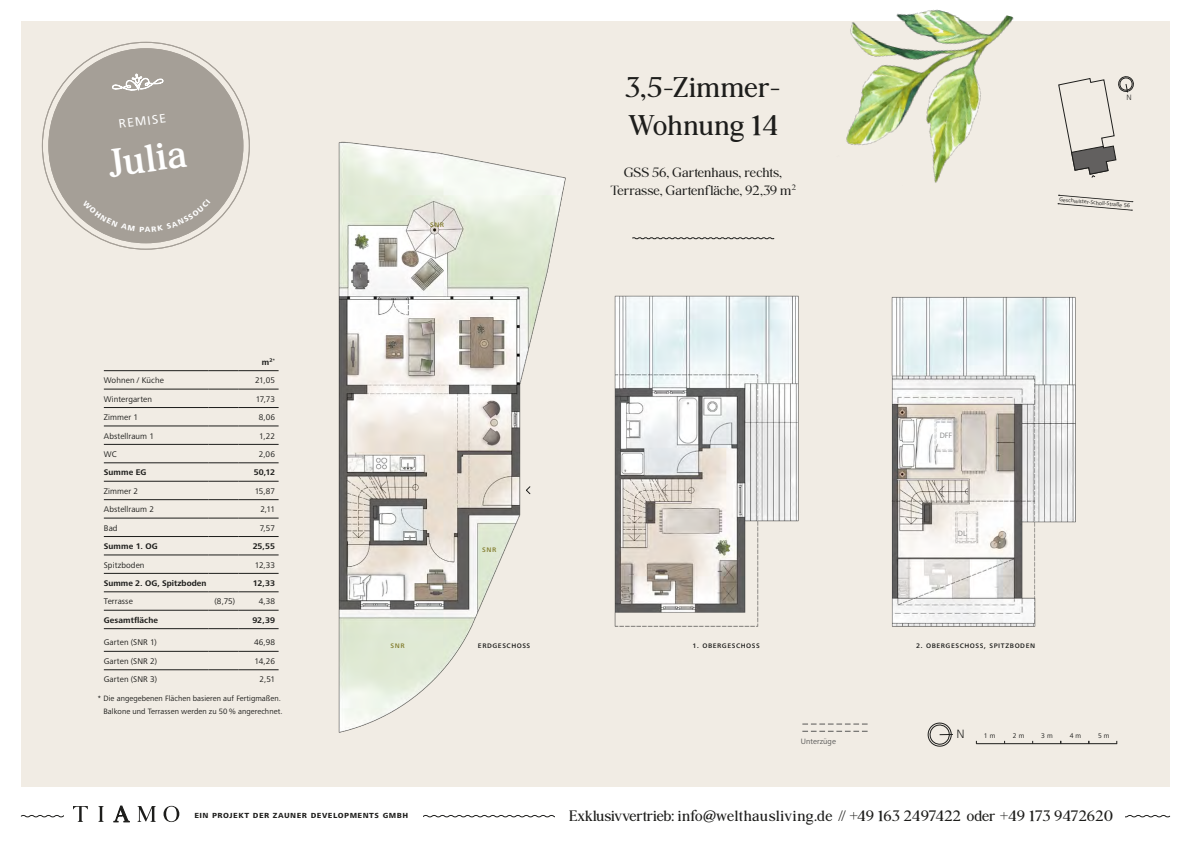
<style>
.page{position:relative;width:1191px;height:842px;background:#fff}
.page>*{position:absolute;margin:0;border:0;box-sizing:border-box;transform-origin:0 0}
.t1{font:700 44px "Agatho";color:#fff}
.t2{font:500 32px/37.5px "Agatho";letter-spacing:.005em;color:#1d1d1b}
.t3{font:500 17px "Agatho";letter-spacing:.02em;color:#1d1d1b}
.t4{font:16px "Frutiger Next Pro";color:#fff}
.t5{font:15.2px/18px "Agatho";letter-spacing:-.005em;color:#1d1d1b;text-align:center}
.t6{font:300 12.5px "Frutiger Next Pro";color:#1d1d1b}
.t7{font:700 9.5px "Frutiger Next Pro";letter-spacing:.05em;color:#1d1d1b}
.t8{font:8.5px "Frutiger Next Pro";letter-spacing:.005em;color:#1d1d1b}
.t9{font:700 8.5px "Frutiger Next Pro";color:#1d1d1b}
.t10{font:500 8.5px "Frutiger Next Pro";letter-spacing:.06em;color:#1d1d1b}
.t11{font:500 8.5px "Frutiger Next Pro";color:#827d2e}
.t12{font:8px/12.5px "Frutiger Next Pro";letter-spacing:.005em;color:#1d1d1b;text-align:right}
.t13{font:8px "Frutiger Next Pro";letter-spacing:.005em;color:#575756}
.t14{font:8px "Frutiger Next Pro";color:#878787}
.t15{font:300 8px "Frutiger Next Pro";color:#1d1d1b}
.t16{font:7px "Frutiger Next Pro";color:#1d1d1b}
.t17{font:5.7px "Frutiger Next Pro";color:#1d1d1b}
</style>
<div class="page">
<div style="left:21px;top:21px;width:1148px;height:766px;background:#f1ece4"></div>
<svg style="left:20px;top:805px;width:1150px;height:17px"></svg>
<hr style="left:104px;top:370px;width:105px;height:1px;background:#1d1d1b">
<hr style="left:209px;top:370px;width:30px;height:1px;background:#1d1d1b">
<hr style="left:239px;top:370px;width:39px;height:1px;background:#1d1d1b">
<hr style="left:104px;top:389px;width:105px;height:1px;background:#1d1d1b">
<hr style="left:209px;top:389px;width:30px;height:1px;background:#1d1d1b">
<hr style="left:239px;top:389px;width:39px;height:1px;background:#1d1d1b">
<hr style="left:104px;top:407px;width:105px;height:1px;background:#1d1d1b">
<hr style="left:209px;top:407px;width:30px;height:1px;background:#1d1d1b">
<hr style="left:239px;top:407px;width:39px;height:1px;background:#1d1d1b">
<hr style="left:104px;top:426px;width:105px;height:1px;background:#1d1d1b">
<hr style="left:209px;top:426px;width:30px;height:1px;background:#1d1d1b">
<hr style="left:239px;top:426px;width:39px;height:1px;background:#1d1d1b">
<hr style="left:104px;top:444px;width:105px;height:1px;background:#1d1d1b">
<hr style="left:209px;top:444px;width:30px;height:1px;background:#1d1d1b">
<hr style="left:239px;top:444px;width:39px;height:1px;background:#1d1d1b">
<hr style="left:104px;top:463px;width:105px;height:1px;background:#1d1d1b">
<hr style="left:209px;top:463px;width:30px;height:1px;background:#1d1d1b">
<hr style="left:239px;top:463px;width:39px;height:1px;background:#1d1d1b">
<hr style="left:104px;top:481px;width:105px;height:1px;background:#1d1d1b">
<hr style="left:209px;top:481px;width:30px;height:1px;background:#1d1d1b">
<hr style="left:239px;top:481px;width:39px;height:1px;background:#1d1d1b">
<hr style="left:104px;top:499px;width:105px;height:1px;background:#1d1d1b">
<hr style="left:209px;top:499px;width:30px;height:1px;background:#1d1d1b">
<hr style="left:239px;top:499px;width:39px;height:1px;background:#1d1d1b">
<hr style="left:104px;top:518px;width:105px;height:1px;background:#1d1d1b">
<hr style="left:209px;top:518px;width:30px;height:1px;background:#1d1d1b">
<hr style="left:239px;top:518px;width:39px;height:1px;background:#1d1d1b">
<hr style="left:104px;top:536px;width:105px;height:1px;background:#1d1d1b">
<hr style="left:209px;top:536px;width:30px;height:1px;background:#1d1d1b">
<hr style="left:239px;top:536px;width:39px;height:1px;background:#1d1d1b">
<hr style="left:104px;top:555px;width:105px;height:1px;background:#1d1d1b">
<hr style="left:209px;top:555px;width:30px;height:1px;background:#1d1d1b">
<hr style="left:239px;top:555px;width:39px;height:1px;background:#1d1d1b">
<hr style="left:104px;top:573px;width:105px;height:1px;background:#1d1d1b">
<hr style="left:209px;top:573px;width:30px;height:1px;background:#1d1d1b">
<hr style="left:239px;top:573px;width:39px;height:1px;background:#1d1d1b">
<hr style="left:104px;top:628px;width:105px;height:1px;background:#1d1d1b">
<hr style="left:209px;top:628px;width:30px;height:1px;background:#1d1d1b">
<hr style="left:239px;top:628px;width:39px;height:1px;background:#1d1d1b">
<hr style="left:104px;top:591px;width:105px;height:1px;background:#1d1d1b">
<hr style="left:209px;top:591px;width:30px;height:1px;background:#1d1d1b">
<hr style="left:239px;top:591px;width:39px;height:1px;background:#1d1d1b">
<hr style="left:104px;top:651px;width:105px;height:1px;background:#1d1d1b">
<hr style="left:209px;top:651px;width:30px;height:1px;background:#1d1d1b">
<hr style="left:239px;top:651px;width:39px;height:1px;background:#1d1d1b">
<hr style="left:104px;top:670px;width:105px;height:1px;background:#1d1d1b">
<hr style="left:209px;top:670px;width:30px;height:1px;background:#1d1d1b">
<hr style="left:239px;top:670px;width:39px;height:1px;background:#1d1d1b">
<hr style="left:104px;top:610px;width:105px;height:1px;background:#1d1d1b">
<hr style="left:209px;top:610px;width:30px;height:1px;background:#1d1d1b">
<hr style="left:239px;top:610px;width:39px;height:1px;background:#1d1d1b">
<img style="left:338px;top:141px;width:228px;height:592px">
<img style="left:614px;top:237px;width:185px;height:390px">
<img style="left:891px;top:297px;width:185px;height:330px">
<svg style="left:1058px;top:195px;width:74px;height:16px"></svg>
<svg style="left:1058px;top:76px;width:76px;height:102px"></svg>
<svg style="left:525px;top:486px;width:6px;height:9px"></svg>
<svg style="left:802px;top:731px;width:65px;height:1px"></svg>
<svg style="left:802px;top:724px;width:65px;height:1px"></svg>
<svg style="left:927px;top:722px;width:26px;height:25px"></svg>
<hr style="left:976px;top:743px;width:141px;height:1px;background:#1d1d1b">
<img style="left:846px;top:9px;width:168px;height:174px">
<div style="left:48px;top:48px;width:195px;height:195px;background:#a59f97;border-radius:50%"></div>
<svg style="left:112px;top:73px;width:51px;height:18px"></svg>
<svg style="left:83px;top:217px;width:129px;height:15px"></svg>
<h3 class="t4" style="left:117px;top:114px;width:49px;rotate:-7deg">Remise</h3>
<h1 class="t1" style="left:105px;top:143px;width:80px;rotate:-8deg">Julia</h1>
<p class="t9" style="left:262px;top:357px;width:15px">m²<sup>*</sup></p>
<p class="t8" style="left:104px;top:376px;width:62px">Wohnen / Küche</p>
<p class="t8" style="left:255px;top:376px;width:22px">21,05</p>
<p class="t8" style="left:104px;top:394px;width:50px">Wintergarten</p>
<p class="t8" style="left:256px;top:394px;width:21px">17,73</p>
<p class="t8" style="left:104px;top:412px;width:36px">Zimmer 1</p>
<p class="t8" style="left:259px;top:412px;width:18px">8,06</p>
<p class="t8" style="left:104px;top:431px;width:52px">Abstellraum 1</p>
<p class="t8" style="left:259px;top:431px;width:17px">1,22</p>
<p class="t8" style="left:104px;top:449px;width:14px">WC</p>
<p class="t8" style="left:259px;top:449px;width:18px">2,06</p>
<p class="t9" style="left:104px;top:468px;width:44px">Summe EG</p>
<p class="t9" style="left:254px;top:468px;width:23px">50,12</p>
<p class="t8" style="left:104px;top:486px;width:36px">Zimmer 2</p>
<p class="t8" style="left:255px;top:486px;width:22px">15,87</p>
<p class="t8" style="left:104px;top:505px;width:52px">Abstellraum 2</p>
<p class="t8" style="left:260px;top:505px;width:16px">2,11</p>
<p class="t8" style="left:104px;top:523px;width:15px">Bad</p>
<p class="t8" style="left:260px;top:523px;width:17px">7,57</p>
<p class="t9" style="left:104px;top:541px;width:55px">Summe 1. OG</p>
<p class="t9" style="left:253px;top:541px;width:24px">25,55</p>
<p class="t8" style="left:104px;top:560px;width:42px">Spitzboden</p>
<p class="t8" style="left:255px;top:560px;width:22px">12,33</p>
<p class="t9" style="left:104px;top:578px;width:104px">Summe 2. OG, Spitzboden</p>
<p class="t9" style="left:253px;top:578px;width:24px">12,33</p>
<p class="t8" style="left:104px;top:597px;width:30px">Terrasse</p>
<p class="t8" style="left:215px;top:597px;width:22px">(8,75)</p>
<p class="t8" style="left:259px;top:597px;width:18px">4,38</p>
<p class="t9" style="left:104px;top:615px;width:56px">Gesamtfläche</p>
<p class="t9" style="left:252px;top:615px;width:24px">92,39</p>
<p class="t8" style="left:104px;top:638px;width:54px">Garten (SNR 1)</p>
<p class="t8" style="left:254px;top:638px;width:23px">46,98</p>
<p class="t8" style="left:104px;top:656px;width:55px">Garten (SNR 2)</p>
<p class="t8" style="left:255px;top:656px;width:22px">14,26</p>
<p class="t8" style="left:104px;top:675px;width:55px">Garten (SNR 3)</p>
<p class="t8" style="left:259px;top:675px;width:17px">2,51</p>
<p class="t12" style="left:98px;top:692px;width:186px">* Die angegebenen Flächen basieren auf Fertigmaßen.<br>Balkone und Terrassen werden zu 50% angerechnet.</p>
<p class="t11" style="left:430px;top:220px;width:6px">SNR</p>
<h2 class="t2" style="left:625px;top:69px;width:157px">3,5-Zimmer-<br>Wohnung 14</h2>
<h3 class="t5" style="left:611px;top:164px;width:186px">GSS 56, Gartenhaus, rechts,<br>Terrasse, Gartenfläche, 92,39 m<sup>2</sup></h3>
<p class="t15" style="left:1126px;top:93px;width:7px">N</p>
<p class="t17" style="left:1059px;top:196px;width:73px;rotate:5deg">Geschwister-Scholl-Straße 56</p>
<p class="t11" style="left:391px;top:640px;width:6px">SNR</p>
<p class="t14" style="left:939px;top:430px;width:14px">DFF</p>
<p class="t11" style="left:482px;top:544px;width:6px">SNR</p>
<p class="t14" style="left:957px;top:529px;width:10px">DL</p>
<p class="t10" style="left:478px;top:640px;width:54px">Erdgeschoss</p>
<p class="t10" style="left:692px;top:640px;width:69px">1. Obergeschoss</p>
<p class="t10" style="left:916px;top:640px;width:121px">2. Obergeschoss, Spitzboden</p>
<p class="t13" style="left:801px;top:736px;width:36px">Unterzüge</p>
<h3 class="t6" style="left:956px;top:727px;width:10px">N</h3>
<p class="t16" style="left:984px;top:731px;width:13px">1 m</p>
<p class="t16" style="left:1013px;top:731px;width:13px">2 m</p>
<p class="t16" style="left:1041px;top:731px;width:13px">3 m</p>
<p class="t16" style="left:1069px;top:731px;width:13px">4 m</p>
<p class="t16" style="left:1098px;top:731px;width:13px">5 m</p>
<p class="t7" style="left:194px;top:810px;width:215px">ein Projekt der zauner developments gmbH</p>
<h3 class="t3" style="left:569px;top:807px;width:545px">Exklusivvertrieb: info@welthausliving.de // +49 163 2497422 oder +49 173 9472620</h3>
</div>
